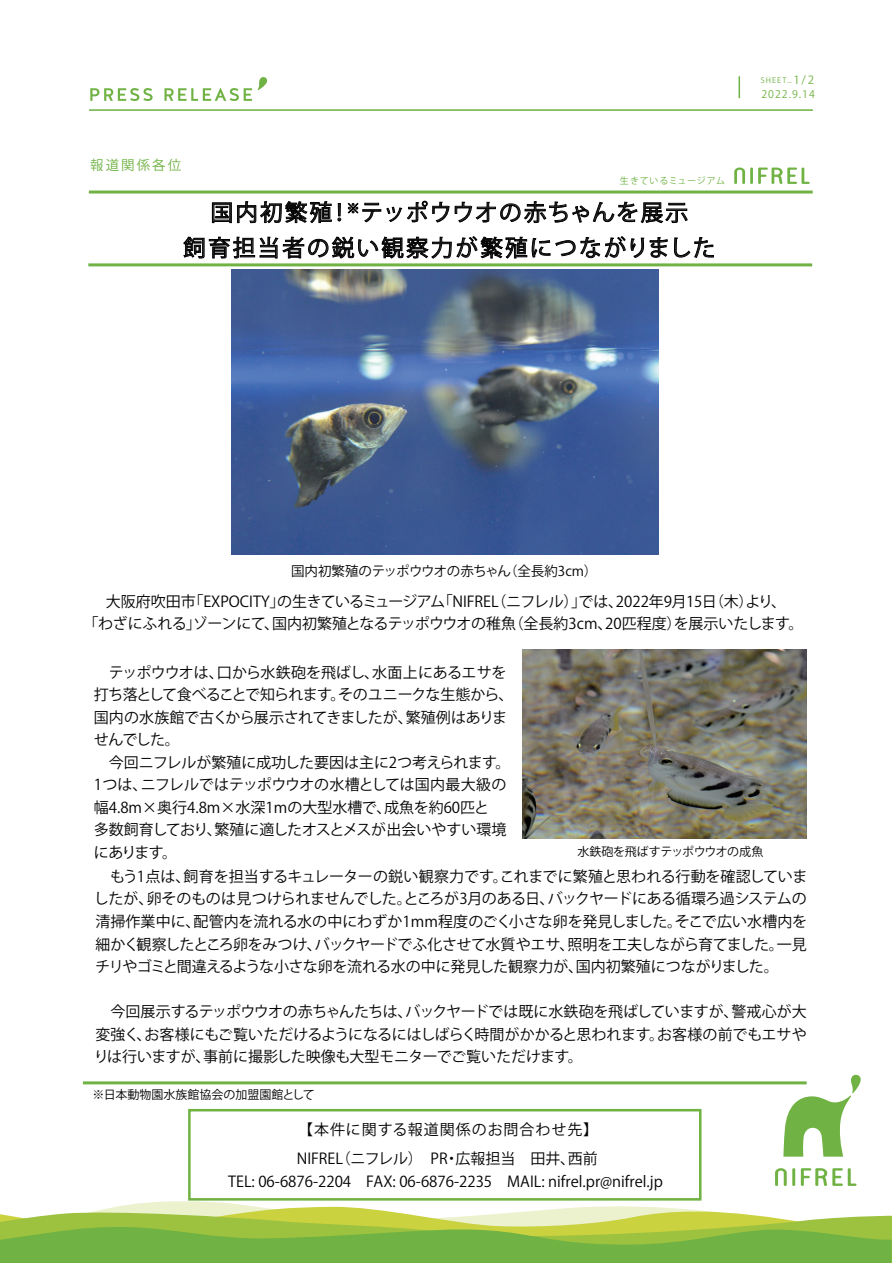
<style>
.page{position:relative;width:893px;height:1263px;background:#fff}
.page>*{position:absolute;margin:0;border:0;box-sizing:border-box;transform-origin:0 0}
.t1{font:22.5px/35.5px "Koz Go Pr 6 N";letter-spacing:.1em;color:#231f20;text-align:center}
.t2{font:15px/22.5px "Koz Go Pr 6 N";color:#030303}
.t3{font:15px "Koz Go Pr 6 N";letter-spacing:.065em;color:#030303}
.t4{font:13.5px "Koz Go Pr 6 N";color:#030303}
.t5{font:13.5px "Koz Go Pr 6 N Medium 90 ms RKSJ H";letter-spacing:.15em;color:#70b344}
.t6{font:12px "Koz Go Pr 6 N";color:#030303}
.t7{font:12px "Koz Go Pr 6 N";letter-spacing:-.02em;color:#030303}
.t8{font:10.5px "Koz Go Pr 6 N";letter-spacing:.1em;color:#70b344}
.t9{font:9px "Koz Go Pr 6 N Medium 90 ms RKSJ H";letter-spacing:.08em;color:#70b344}
.t10{font:7.5px "Koz Go Pr 6 N";letter-spacing:.15em;color:#70b344}
.s1{font-family:"Koz Go Pr 6 N Bold 90 ms RKSJ H";font-size:11.25px}
</style>
<div class="page">
<svg style="left:111px;top:1200px;width:591px;height:8px"></svg>
<svg style="left:0;top:1208px;width:892px;height:19px"></svg>
<svg style="left:0;top:1227px;width:892px;height:36px;background:#7cb742"></svg>
<svg style="left:783px;top:1074px;width:78px;height:83px"></svg>
<svg style="left:775px;top:1168px;width:20px;height:18px"></svg>
<svg style="left:801px;top:1168px;width:55px;height:18px"></svg>
<hr style="left:738px;top:76px;width:2px;height:22px;background:#70b344">
<hr style="left:89px;top:109px;width:724px;height:2px;background:#70b344">
<hr style="left:88px;top:263px;width:724px;height:3px;background:#70b344">
<hr style="left:89px;top:191px;width:724px;height:3px;background:#70b344">
<svg style="left:734px;top:168px;width:76px;height:16px"></svg>
<svg style="left:183px;top:190px;width:531px;height:77px"></svg>
<svg style="left:90px;top:88px;width:63px;height:13px"></svg>
<svg style="left:164px;top:77px;width:104px;height:24px"></svg>
<div style="left:188px;top:1109px;width:513px;height:91px;border:3px solid #70b344"></div>
<img style="left:231px;top:269px;width:428px;height:286px">
<img style="left:523px;top:650px;width:284px;height:189px">
<hr style="left:83px;top:1081px;width:724px;height:3px;background:#70b344">
<p class="t5" style="left:90px;top:157px;width:93px">報道関係各位</p>
<p class="t9" style="left:620px;top:176px;width:107px">生きているミュージアム</p>
<h1 class="t1" style="left:183px;top:195px;width:533px">国内初繁殖！<sup>※</sup>テッポウウオの赤ちゃんを展示<br>飼育担当者の鋭い観察力が繁殖につながりました</h1>
<p class="t10" style="left:761px;top:76px;width:55px">SHEET_<span class="s1">1/2</span></p>
<p class="t8" style="left:761px;top:88px;width:55px">2022.9.14</p>
<p class="t4" style="left:291px;top:563px;width:308px">国内初繁殖のテッポウウオの赤ちゃん（全長約3cm）</p>
<p class="t2" style="left:84px;top:590px;width:721px;text-indent:7px">　大阪府吹田市「EXPOCITY」の生きているミュージアム「NIFREL（ニフレル）」では、2022年9月15日（木）より、「わざにふれる」ゾーンにて、国内初繁殖となるテッポウウオの稚魚（全長約3cm、20匹程度）を展示いたします。</p>
<p class="t2" style="left:94px;top:661px;width:421px">　テッポウウオは、口から水鉄砲を飛ばし、水面上にあるエサを打ち落として食べることで知られます。そのユニークな生態から、国内の水族館で古くから展示されてきましたが、繁殖例はありませんでした。<br>　今回ニフレルが繁殖に成功した要因は主に2つ考えられます。<br>1つは、ニフレルではテッポウウオの水槽としては国内最大級の幅4.8m×奥行4.8m×水深1mの大型水槽で、成魚を約60匹と<br>多数飼育しており、繁殖に適したオスとメスが出会いやすい環境にあります。</p>
<p class="t7" style="left:577px;top:844px;width:187px">水鉄砲を飛ばすテッポウウオの成魚</p>
<p class="t2" style="left:94px;top:865px;width:715px;text-align:justify;text-indent:16px">もう1点は、飼育を担当するキュレーターの鋭い観察力です。これまでに繁殖と思われる行動を確認していましたが、卵そのものは見つけられませんでした。ところが3月のある日、バックヤードにある循環ろ過システムの清掃作業中に、配管内を流れる水の中にわずか1mm程度のごく小さな卵を発見しました。そこで広い水槽内を細かく観察したところ卵をみつけ、バックヤードでふ化させて水質やエサ、照明を工夫しながら育てました。一見チリやゴミと間違えるような小さな卵を流れる水の中に発見した観察力が、国内初繁殖につながりました。</p>
<p class="t2" style="left:94px;top:1000px;width:715px;text-align:justify">　今回展示するテッポウウオの赤ちゃんたちは、バックヤードでは既に水鉄砲を飛ばしていますが、警戒心が大変強く、お客様にもご覧いただけるようになるにはしばらく時間がかかると思われます。お客様の前でもエサやりは行いますが、事前に撮影した映像も大型モニターでご覧いただけます。</p>
<p class="t6" style="left:92px;top:1088px;width:224px">※日本動物園水族館協会の加盟園館として</p>
<p class="t3" style="left:290px;top:1121px;width:310px">　【本件に関する報道関係のお問合わせ先】</p>
<p class="t2" style="left:228px;top:1148px;width:436px;text-align:center">NIFREL（ニフレル）　PR・広報担当　田井、西前<br>TEL: 06-6876-2204　FAX: 06-6876-2235　MAIL: nifrel.pr@nifrel.jp</p>
</div>
